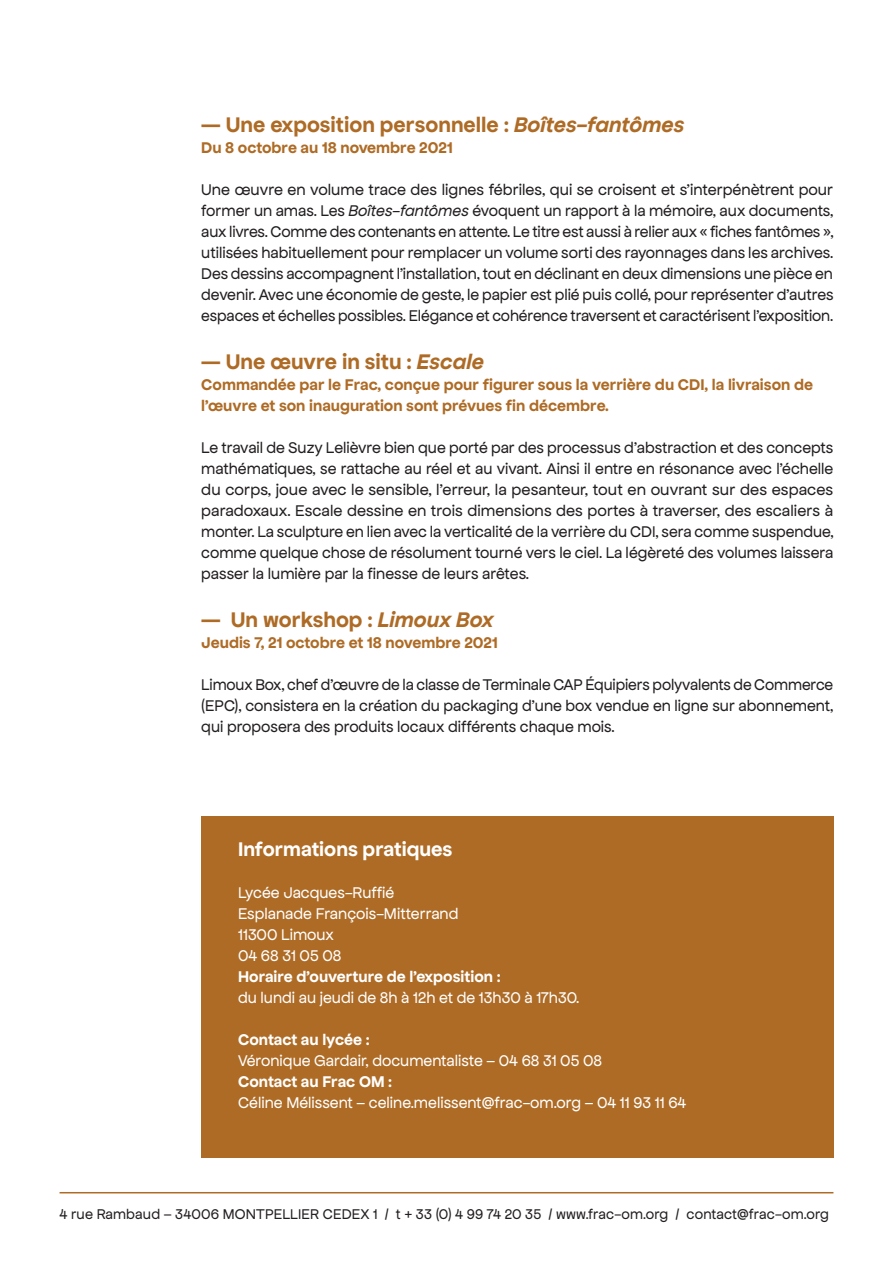
<style>
.page{position:relative;width:893px;height:1263px;background:#fff}
.page>*{position:absolute;margin:0;border:0;box-sizing:border-box;transform-origin:0 0}
.t1{font:700 22.5px "Frac Apfel";color:#ae6b25}
.t2{font:700 21px "Frac Apfel";color:#fff}
.t3{font:16.5px/21px "Frac Apfel";color:#231f20;text-align:justify}
.t4{font:16.5px/21px "Frac Apfel";color:#fff}
.t5{font:700 16.5px/21px "Frac Apfel";color:#ae6b25}
.t6{font:700 16.5px "Frac Apfel";color:#fff}
.t7{font:15px "Frac Apfel";letter-spacing:.01em;color:#231f20}
.s1{font-style:italic}
.s2{font-weight:700}
</style>
<div class="page">
<hr style="left:60px;top:1192px;width:773px;height:1px;background:#ae6b25">
<div style="left:201px;top:816px;width:632px;height:342px;background:#ae6b25"></div>
<p class="t1" style="left:201px;top:113px;width:485px">— Une exposition personnelle : <span class="s1">Boîtes-fantômes</span></p>
<p class="t5" style="left:201px;top:138px;width:253px">Du 8 octobre au 18 novembre 2021</p>
<p class="t3" style="left:201px;top:180px;width:634px">Une œuvre en volume trace des lignes fébriles, qui se croisent et s’interpénètrent pour former un amas. Les <span class="s1">Boîtes-fantômes</span> évoquent un rapport à la mémoire, aux documents, aux livres. Comme des contenants en attente. Le titre est aussi à relier aux « fiches fantômes », utilisées habituellement pour remplacer un volume sorti des rayonnages dans les archives.<br>Des dessins accompagnent l’installation, tout en déclinant en deux dimensions une pièce en devenir. Avec une économie de geste, le papier est plié puis collé, pour représenter d’autres espaces et échelles possibles. Elégance et cohérence traversent et caractérisent l’exposition.</p>
<p class="t1" style="left:201px;top:350px;width:284px">— Une œuvre in situ : <span class="s1">Escale</span></p>
<p class="t5" style="left:201px;top:375px;width:613px">Commandée par le Frac, conçue pour figurer sous la verrière du CDI, la livraison de l’œuvre et son inauguration sont prévues fin décembre.</p>
<p class="t3" style="left:201px;top:438px;width:634px">Le travail de Suzy Lelièvre bien que porté par des processus d’abstraction et des concepts mathématiques, se rattache au réel et au vivant. Ainsi il entre en résonance avec l’échelle du corps, joue avec le sensible, l’erreur, la pesanteur, tout en ouvrant sur des espaces paradoxaux. Escale dessine en trois dimensions des portes à traverser, des escaliers à monter. La sculpture en lien avec la verticalité de la verrière du CDI, sera comme suspendue, comme quelque chose de résolument tourné vers le ciel. La légèreté des volumes laissera passer la lumière par la finesse de leurs arêtes.</p>
<p class="t1" style="left:201px;top:608px;width:294px">— Un workshop : <span class="s1">Limoux Box</span></p>
<p class="t5" style="left:201px;top:633px;width:298px">Jeudis 7, 21 octobre et 18 novembre 2021</p>
<p class="t3" style="left:201px;top:675px;width:634px">Limoux Box, chef d’œuvre de la classe de Terminale CAP Équipiers polyvalents de Commerce (EPC), consistera en la création du packaging d’une box vendue en ligne sur abonnement, qui proposera des produits locaux différents chaque mois.</p>
<p class="t2" style="left:238px;top:837px;width:216px">Informations pratiques</p>
<p class="t4" style="left:238px;top:882px;width:158px">Lycée Jacques-Ruffié</p>
<p class="t4" style="left:238px;top:903px;width:222px">Esplanade François-Mitterrand</p>
<p class="t4" style="left:238px;top:924px;width:97px">11300 Limoux</p>
<p class="t4" style="left:238px;top:945px;width:105px">04 68 31 05 08</p>
<p class="t4" style="left:238px;top:966px;width:343px"><span class="s2">Horaire d’ouverture de l’exposition :<br></span>du lundi au jeudi de 8h à 12h et de 13h30 à 17h30.</p>
<p class="t6" style="left:238px;top:1030px;width:133px">Contact au lycée :</p>
<p class="t4" style="left:238px;top:1050px;width:366px">Véronique Gardair, documentaliste – 04 68 31 05 08<br><span class="s2">Contact au Frac OM :</span></p>
<p class="t4" style="left:238px;top:1092px;width:450px">Céline Mélissent – celine.melissent@frac-om.org – 04 11 93 11 64</p>
<p class="t7" style="left:60px;top:1206px;width:771px">4 rue Rambaud – 34006 MONTPELLIER CEDEX 1 / t + 33 (0) 4 99 74 20 35 / www.frac-om.org / contact@frac-om.org</p>
</div>
